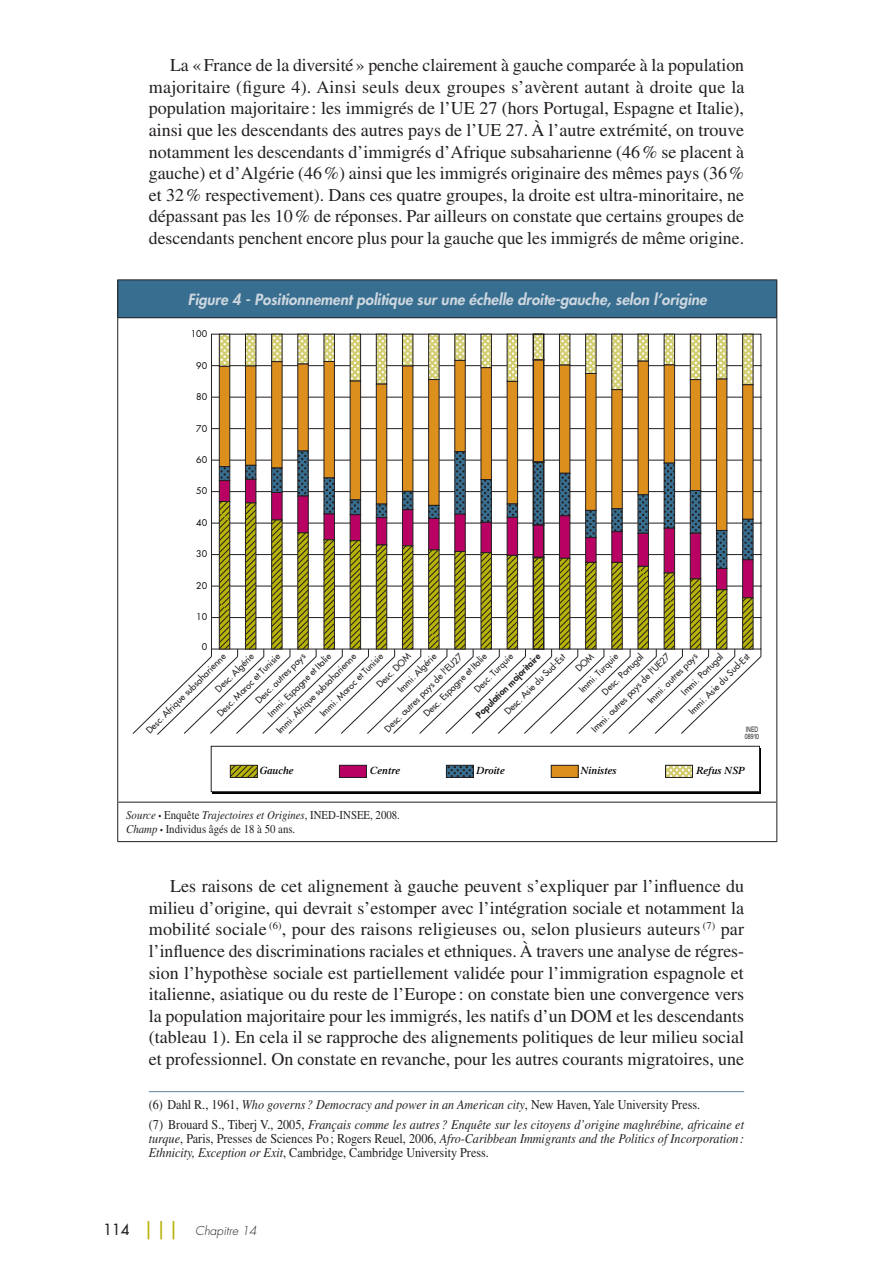
<style>
.page{position:relative;width:893px;height:1263px;background:#fff}
.page>*{position:absolute;margin:0;border:0;box-sizing:border-box;transform-origin:0 0}
.paragraphes{font:18px/21.6px "Times LT Std";color:#231f20;text-align:justify}
.Titre{font:italic 800 15px "Futura Std";color:#cdd7e0}
.Notes{font:italic 13.5px/14.2px "Times LT Std";color:#231f20;text-align:justify;scale:.9 1}
.Notes-2{font:13.5px "Times LT Std";color:#231f20;scale:.9 1}
.notes_et_sources{font:italic 12px "Times LT Std";color:#231f20;scale:.9 1}
.notes_et_sources-2{font:12px "Times LT Std";color:#231f20;scale:.9 1}
.t1{font:italic 300 12px "Futura Std";color:#231f20}
.t2{font:italic 600 10.5px "Times LT Std";color:#000}
.t3{font:500 9px/19.4px "Futura Std";color:#231f20}
.t4{font:9px "Futura Std";color:#000}
.t5{font:800 9px "Futura Std";color:#231f20}
.t6{font:7.5px/6.8px "Helvetica LT Std";color:#231f20;scale:.7 1}
.s1{font-size:9px}
.s2{font-style:normal}
.s3{font-style:italic}
.s4{font-style:italic;font-size:9px}
.s5{font-weight:500;font-style:normal;font-size:15px}
.s6{font-family:"M Ma Variable";font-weight:700;font-style:normal;font-size:16.5px;color:#b8b309}
</style>
<div class="page">
<hr style="left:149px;top:1091px;width:595px;height:1px;background:#5c87a1">
<div style="left:118px;top:280px;width:659px;height:38px;background:#386e8f"></div>
<hr style="left:117px;top:279px;width:660px;height:1px;background:#231f20">
<hr style="left:117px;top:280px;width:1px;height:37px;background:#231f20">
<hr style="left:776px;top:280px;width:1px;height:37px;background:#231f20">
<hr style="left:117px;top:317px;width:660px;height:1px;background:#231f20">
<hr style="left:117px;top:318px;width:1px;height:484px;background:#231f20">
<hr style="left:776px;top:318px;width:1px;height:484px;background:#231f20">
<hr style="left:117px;top:802px;width:660px;height:1px;background:#231f20">
<hr style="left:117px;top:802px;width:1px;height:39px;background:#231f20">
<hr style="left:776px;top:802px;width:1px;height:39px;background:#231f20">
<hr style="left:117px;top:841px;width:660px;height:1px;background:#231f20">
<div style="left:212px;top:748px;width:549px;height:45px;background:#000"></div>
<div style="left:211px;top:746px;width:548px;height:46px;background:#fff"></div>
<div style="left:211px;top:746px;width:549px;height:46px;border:1px solid #231f20"></div>
<div style="left:339px;top:765px;width:27px;height:12px;background:#b90164"></div>
<div style="left:339px;top:765px;width:28px;height:13px;border:1px solid #231f20"></div>
<div style="left:551px;top:765px;width:27px;height:12px;background:#dd8f1e"></div>
<div style="left:551px;top:765px;width:27px;height:13px;border:1px solid #231f20"></div>
<svg style="left:667px;top:767px;width:24px;height:9px"></svg>
<div style="left:665px;top:765px;width:28px;height:13px;border:1px solid #231f20"></div>
<svg style="left:232px;top:767px;width:24px;height:9px"></svg>
<div style="left:230px;top:765px;width:28px;height:13px;border:1px solid #231f20"></div>
<svg style="left:448px;top:767px;width:24px;height:9px"></svg>
<div style="left:446px;top:765px;width:28px;height:13px;border:1px solid #231f20"></div>
<hr style="left:211px;top:365px;width:551px;height:1px;background:#231f20">
<hr style="left:211px;top:397px;width:551px;height:1px;background:#231f20">
<hr style="left:211px;top:428px;width:551px;height:1px;background:#231f20">
<hr style="left:211px;top:460px;width:551px;height:1px;background:#231f20">
<hr style="left:211px;top:491px;width:551px;height:1px;background:#231f20">
<hr style="left:211px;top:523px;width:551px;height:1px;background:#231f20">
<hr style="left:211px;top:554px;width:551px;height:1px;background:#231f20">
<hr style="left:211px;top:586px;width:551px;height:1px;background:#231f20">
<hr style="left:211px;top:617px;width:551px;height:1px;background:#231f20">
<svg style="left:219px;top:334px;width:534px;height:26px"></svg>
<svg style="left:219px;top:360px;width:534px;height:90px"></svg>
<svg style="left:219px;top:450px;width:534px;height:29px"></svg>
<svg style="left:219px;top:479px;width:534px;height:22px"></svg>
<svg style="left:219px;top:501px;width:534px;height:148px"></svg>
<svg style="left:536px;top:336px;width:5px;height:22px"></svg>
<div style="left:533px;top:333px;width:11px;height:28px;border:2px solid #231f20"></div>
<div style="left:533px;top:360px;width:11px;height:102px;background:#dd8f1e"></div>
<div style="left:533px;top:359px;width:11px;height:104px;border:2px solid #231f20"></div>
<svg style="left:536px;top:464px;width:5px;height:59px"></svg>
<div style="left:533px;top:461px;width:11px;height:65px;border:2px solid #231f20"></div>
<div style="left:533px;top:525px;width:11px;height:32px;background:#b90164"></div>
<div style="left:533px;top:524px;width:11px;height:34px;border:2px solid #231f20"></div>
<svg style="left:536px;top:560px;width:5px;height:87px"></svg>
<div style="left:533px;top:557px;width:11px;height:93px;border:2px solid #231f20"></div>
<svg style="left:132px;top:649px;width:630px;height:86px"></svg>
<p class="paragraphes" style="left:149px;top:54px;width:597px;text-indent:21px">La «France de la diversité» penche clairement à gauche comparée à la population majoritaire (figure 4). Ainsi seuls deux groupes s’avèrent autant à droite que la population majoritaire : les immigrés de l’UE 27 (hors Portugal, Espagne et Italie), ainsi que les descendants des autres pays de l’UE 27. À l’autre extrémité, on trouve notamment les descendants d’immigrés d’Afrique subsaharienne (46% se placent à gauche) et d’Algérie (46%) ainsi que les immigrés originaire des mêmes pays (36% et 32% respectivement). Dans ces quatre groupes, la droite est ultra-minoritaire, ne dépassant pas les 10% de réponses. Par ailleurs on constate que certains groupes de descendants penchent encore plus pour la gauche que les immigrés de même origine.</p>
<p class="Titre" style="left:188px;top:290px;width:521px">Figure 4 - Positionnement politique sur une échelle droite-gauche, selon l’origine</p>
<p class="t4" style="left:191px;top:328px;width:18px">100</p>
<p class="t4" style="left:196px;top:359px;width:13px">90</p>
<p class="t4" style="left:196px;top:391px;width:13px">80</p>
<p class="t4" style="left:196px;top:422px;width:13px">70</p>
<p class="t4" style="left:196px;top:454px;width:13px">60</p>
<p class="t4" style="left:196px;top:485px;width:13px">50</p>
<p class="t4" style="left:196px;top:517px;width:13px">40</p>
<p class="t4" style="left:196px;top:548px;width:13px">30</p>
<p class="t4" style="left:196px;top:580px;width:13px">20</p>
<p class="t4" style="left:196px;top:611px;width:13px">10</p>
<p class="t4" style="left:202px;top:641px;width:7px">0</p>
<p class="t3" style="left:371px;top:679px;width:46px;rotate:-45deg">Desc. DO M</p>
<p class="t3" style="left:676px;top:687px;width:56px;rotate:-45deg">Immi. Portugal</p>
<p class="t3" style="left:271px;top:725px;width:110px;rotate:-45deg">Immi. Afrique subsaharienne</p>
<p class="t3" style="left:597px;top:686px;width:56px;rotate:-45deg">Desc. Portugal</p>
<p class="t3" style="left:628px;top:681px;width:68px;text-indent:-60px;rotate:-45deg">Immi. autres pays de l'UE27<br>Immi. autres pays</p>
<p class="t3" style="left:262px;top:708px;width:87px;rotate:-45deg">Immi. Espagne et Italie</p>
<p class="t3" style="left:366px;top:710px;width:108px;line-height:18.6px;text-indent:37px;rotate:-45deg">Immi. Algérie<br>Desc. autres pays de l'EU27</p>
<p class="t5" style="left:474px;top:712px;width:88px;rotate:-45deg">Population majoritaire</p>
<p class="t3" style="left:562px;top:673px;width:53px;line-height:17px;text-align:center;rotate:-45deg">DO M<br>Immi. Turquie</p>
<p class="t3" style="left:683px;top:706px;width:83px;rotate:-45deg">Immi. Asie du Sud-Est</p>
<p class="t3" style="left:499px;top:706px;width:83px;rotate:-45deg">Desc. Asie du Sud-Est</p>
<p class="t3" style="left:212px;top:708px;width:86px;rotate:-45deg">Desc. Maroc et Tunisie</p>
<p class="t3" style="left:315px;top:708px;width:87px;rotate:-45deg">Immi. Maroc et Tunisie</p>
<p class="t3" style="left:418px;top:708px;width:86px;rotate:-45deg">Desc. Espagne et Italie</p>
<p class="t3" style="left:210px;top:683px;width:52px;rotate:-45deg">Desc. Algérie</p>
<p class="t3" style="left:469px;top:684px;width:52px;rotate:-45deg">Desc. Turquie</p>
<p class="t3" style="left:250px;top:695px;width:68px;rotate:-45deg">Desc. autres pays</p>
<p class="t3" style="left:141px;top:725px;width:110px;rotate:-45deg">Desc. Afrique subsaharienne</p>
<p class="t6" style="left:745px;top:726px;width:22px">INED<br>08910</p>
<p class="t2" style="left:260px;top:764px;width:35px">Gauche</p>
<p class="t2" style="left:370px;top:764px;width:32px">Centre</p>
<p class="t2" style="left:476px;top:764px;width:30px">Droite</p>
<p class="t2" style="left:580px;top:764px;width:38px">Ninistes</p>
<p class="t2" style="left:696px;top:764px;width:50px">Refus NSP</p>
<p class="notes_et_sources" style="left:126px;top:808px;width:306px">Source <span class="s1">•</span> <span class="s2">Enquête</span> Trajectoires et Origines<span class="s2">, INED-INSEE, 2008.</span></p>
<p class="notes_et_sources-2" style="left:126px;top:822px;width:189px"><span class="s3">Champ</span> <span class="s4">•</span> Individus âgés de 18 à 50 ans.</p>
<p class="paragraphes" style="left:149px;top:875px;width:597px;text-indent:21px">Les raisons de cet alignement à gauche peuvent s’expliquer par l’influence du milieu d’origine, qui devrait s’estomper avec l’intégration sociale et notamment la mobilité sociale <sup>(6)</sup>, pour des raisons religieuses ou, selon plusieurs auteurs <sup>(7)</sup> par l’influence des discriminations raciales et ethniques. À travers une analyse de régres&shy;sion l’hypothèse sociale est partiellement validée pour l’immigration espagnole et italienne, asiatique ou du reste de l’Europe : on constate bien une convergence vers la population majoritaire pour les immigrés, les natifs d’un DOM et les descendants (tableau 1). En cela il se rapproche des alignements politiques de leur milieu social et professionnel. On constate en revanche, pour les autres courants migratoires, une</p>
<p class="Notes-2" style="left:149px;top:1096px;width:614px">(6) Dahl R., 1961, <span class="s3">Who governs? Democracy and power in an American city</span>, New Haven, Yale University Press.</p>
<p class="Notes" style="left:149px;top:1117px;width:663px"><span class="s2">(7) Brouard S., Tiberj V., 2005,</span> Français comme les autres ? Enquête sur les citoyens d’origine maghrébine, africaine et turque<span class="s2">, Paris, Presses de Sciences Po; Rogers Reuel, 2006,</span> Afro-Caribbean Immigrants and the Politics of Incorporation:<br>Ethnicity, Exception or Exit<span class="s2">, Cambridge, Cambridge University Press.</span></p>
<p class="t1" style="left:104px;top:1223px;width:155px"><span class="s5">114</span> <span class="s6">W W W</span> Chapitre 14</p>
</div>
